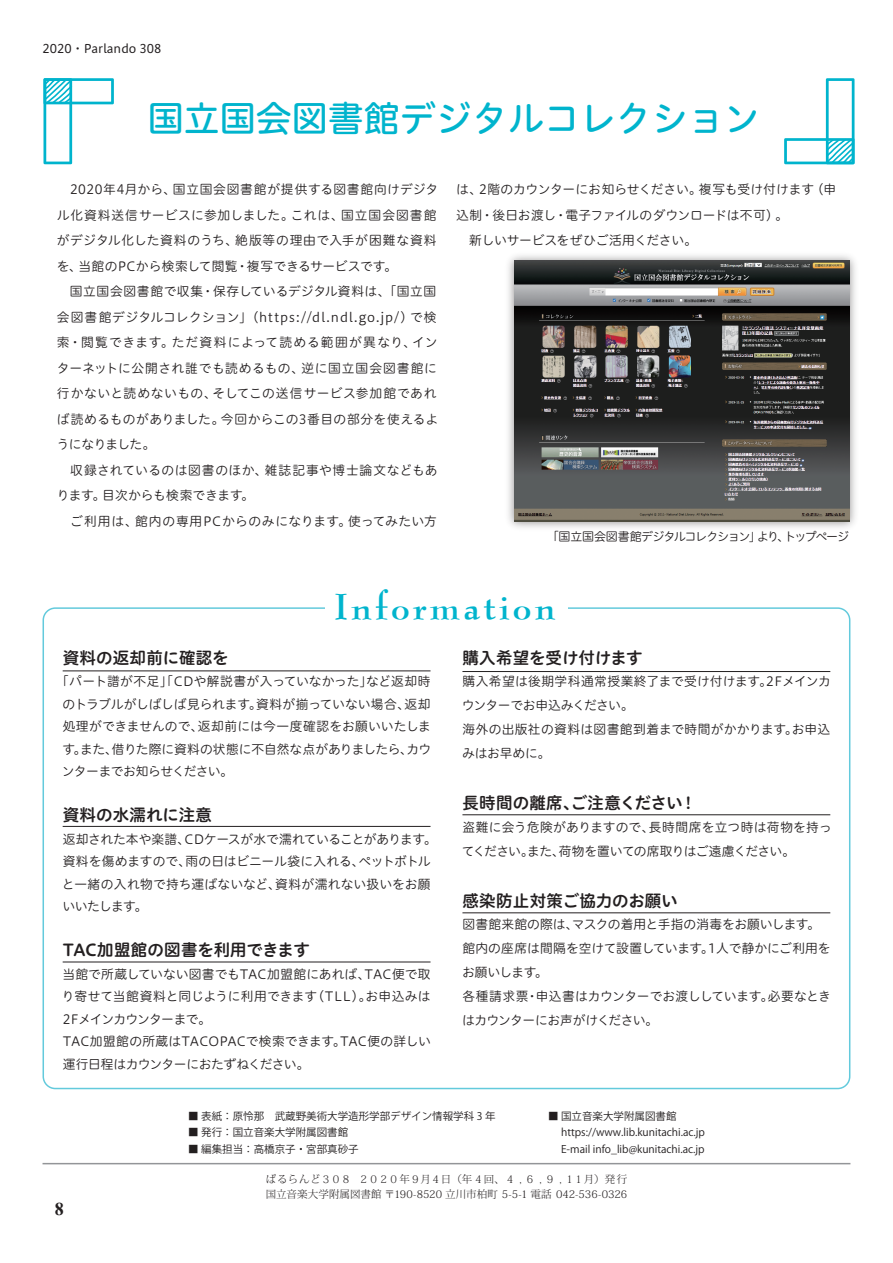
<style>
.page{position:relative;width:893px;height:1263px;background:#fff}
.page>*{position:absolute;margin:0;border:0;box-sizing:border-box;transform-origin:0 0}
.t1{font:700 42.45px "Bernadette";letter-spacing:.075em;color:#00b4cd}
.t2{font:36px "Hiragino UD Sans R Std N W5";color:#00b4cd}
.t3{font:700 18px "Times New Roman";color:#231f20}
.t4{font:16.5px "Hiragino UD Sans R Std N W6";letter-spacing:.005em;color:#231f20}
.t5{font:12.75px/22.5px "Hiragino UD Sans R Std N W3";letter-spacing:.01em;color:#231f20}
.t6{font:12.75px/25.5px "Hiragino UD Sans R Std N W3";letter-spacing:.045em;color:#231f20}
.t7{font:12.75px/25.5px "Hiragino UD Sans R Std N W3";letter-spacing:-.01em;color:#231f20}
.t8{font:12px "Hiragino UD Sans R Std N W3";letter-spacing:-.09em;color:#231f20}
.t9{font:12px "Hiragino UD Sans R Std N W4";color:#231f20}
.t10{font:10.5px/16.5px "Koz Go Pr 6 N";color:#231f20}
.t11{font:300 10.5px/15px "Koz Min Pr 6 N";color:#231f20}
</style>
<div class="page">
<hr style="left:43px;top:1163px;width:807px;height:1px;background:#939598">
<svg style="left:43px;top:607px;width:807px;height:482px"></svg>
<div style="left:325px;top:585px;width:242px;height:41px;background:#fff"></div>
<img style="left:508px;top:255px;width:348px;height:273px">
<img style="left:515px;top:261px;width:334px;height:261px">
<svg style="left:43px;top:78px;width:71px;height:86px"></svg>
<svg style="left:784px;top:78px;width:71px;height:87px"></svg>
<p class="t9" style="left:43px;top:40px;width:120px">2020・Parlando 308</p>
<p class="t2" style="left:148px;top:91px;width:614px">国立国会図書館デジタルコレクション</p>
<p class="t6" style="left:57px;top:176px;width:383px">　2020年4月から、国立国会図書館が提供する図書館向けデジタル化資料送信サービスに参加しました。これは、国立国会図書館がデジタル化した資料のうち、絶版等の理由で入手が困難な資料を、当館のPCから検索して閲覧・複写できるサービスです。<br>　国立国会図書館で収集・保存しているデジタル資料は、「国立国会図書館デジタルコレクション」（https://dl.ndl.go.jp/）で検索・閲覧できます。ただ資料によって読める範囲が異なり、インターネットに公開され誰でも読めるもの、逆に国立国会図書館に行かないと読めないもの、そしてこの送信サービス参加館であれば読めるものがありました。今回からこの3番目の部分を使えるようになりました。<br>　収録されているのは図書のほか、雑誌記事や博士論文などもあります。目次からも検索できます。<br>　ご利用は、館内の専用PCからのみになります。使ってみたい方</p>
<p class="t7" style="left:456px;top:176px;width:381px">は、2階のカウンターにお知らせください。複写も受け付けます（申込制・後日お渡し・電子ファイルのダウンロードは不可）。<br>　新しいサービスをぜひご活用ください。</p>
<p class="t8" style="left:547px;top:527px;width:303px">「国立国会図書館デジタルコレクション」より、トップページ</p>
<p class="t1" style="left:334px;top:584px;width:223px">Information</p>
<p class="t4" style="left:63px;top:645px;width:168px">資料の返却前に確認を</p>
<p class="t5" style="left:62px;top:669px;width:371px;text-align:justify;text-indent:-6px">「パート譜が不足」「CDや解説書が入っていなかった」など返却時のトラブルがしばしば見られます。資料が揃っていない場合、返却処理ができませんので、返却前には今一度確認をお願いいたします。また、借りた際に資料の状態に不自然な点がありましたら、カウンターまでお知らせください。</p>
<p class="t4" style="left:63px;top:802px;width:151px">資料の水濡れに注意</p>
<p class="t5" style="left:62px;top:827px;width:377px">返却された本や楽譜、CDケースが水で濡れていることがあります。資料を傷めますので、雨の日はビニール袋に入れる、ペットボトルと一緒の入れ物で持ち運ばないなど、資料が濡れない扱いをお願いいたします。</p>
<p class="t4" style="left:63px;top:937px;width:249px">TAC加盟館の図書を利用できます</p>
<p class="t5" style="left:62px;top:962px;width:370px">当館で所蔵していない図書でもTAC加盟館にあれば、TAC便で取り寄せて当館資料と同じように利用できます（TLL）。お申込みは<br>2Fメインカウンターまで。<br>TAC加盟館の所蔵はTACOPACで検索できます。TAC便の詳しい運行日程はカウンターにおたずねください。</p>
<p class="t4" style="left:462px;top:645px;width:182px">購入希望を受け付けます</p>
<p class="t5" style="left:462px;top:668px;width:370px;line-height:24px">購入希望は後期学科通常授業終了まで受け付けます。2Fメインカウンターでお申込みください。<br>海外の出版社の資料は図書館到着まで時間がかかります。お申込みはお早めに。</p>
<p class="t4" style="left:462px;top:790px;width:236px">長時間の離席、ご注意ください！</p>
<p class="t5" style="left:462px;top:814px;width:371px;line-height:24px">盗難に会う危険がありますので、長時間席を立つ時は荷物を持ってください。また、荷物を置いての席取りはご遠慮ください。</p>
<p class="t4" style="left:462px;top:888px;width:217px">感染防止対策ご協力のお願い</p>
<p class="t5" style="left:462px;top:911px;width:370px;line-height:24px">図書館来館の際は、マスクの着用と手指の消毒をお願いします。館内の座席は間隔を空けて設置しています。1人で静かにご利用をお願いします。<br>各種請求票・申込書はカウンターでお渡ししています。必要なときはカウンターにお声がけください。</p>
<p class="t3" style="left:55px;top:1196px;width:10px">8</p>
<p class="t10" style="left:188px;top:1108px;width:309px">■ 表紙：原怜那　武蔵野美術大学造形学部デザイン情報学科 3 年</p>
<p class="t10" style="left:188px;top:1124px;width:161px">■ 発行：国立音楽大学附属図書館</p>
<p class="t10" style="left:188px;top:1141px;width:172px">■ 編集担当：高橋京子・宮部真砂子</p>
<p class="t10" style="left:548px;top:1108px;width:158px">■ 国立音楽大学附属図書館<br>　 https://www.lib.kunitachi.ac.jp　 E-mail info_lib@kunitachi.ac.jp</p>
<p class="t11" style="left:266px;top:1172px;width:363px">ぱるらんど３０８ ２０２０年９月４日（年４回、４ , ６ , ９ , １１月）発行国立音楽大学附属図書館 〒190-8520 立川市柏町 5-5-1 電話 042-536-0326</p>
</div>
